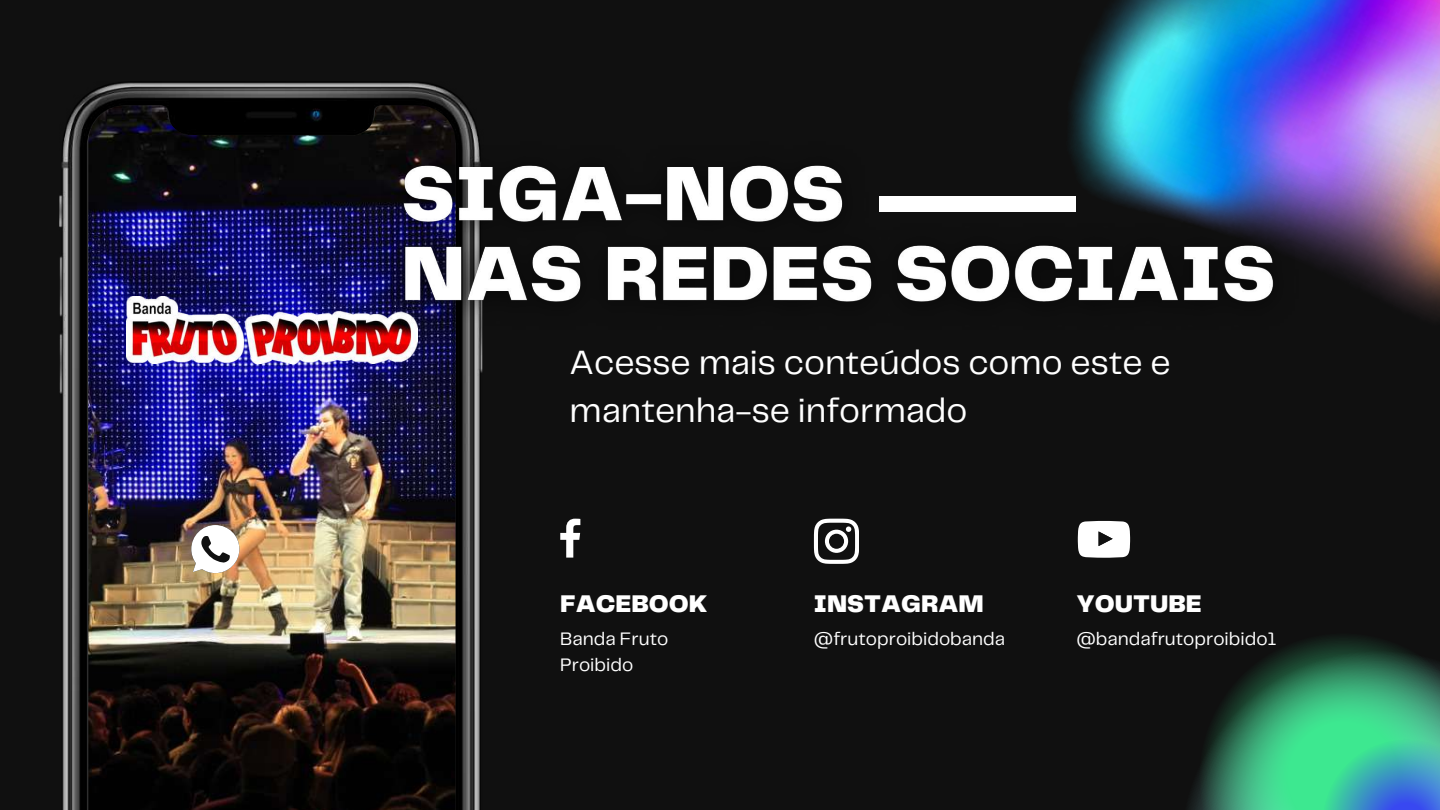
<style>
.page{position:relative;width:1440px;height:810px;background:#101010}
.page>*{position:absolute;margin:0;border:0;box-sizing:border-box;transform-origin:0 0}
.t1{font:35px/48.8px "Telegraf";color:#fff}
.t2{font:900 25.1px "Telegraf";color:#fff}
.t3{font:18.8px/26.1px "Telegraf";color:#fff}
</style>
<div class="page">
<img style="left:60px;top:82px;width:423px;height:728px">
<img style="left:88px;top:105px;width:367px;height:705px">
<img style="left:370px;top:134px;width:661px;height:205px">
<div style="left:879px;top:196px;width:197px;height:16px;background:#fff"></div>
<svg style="left:1078px;top:521px;width:52px;height:37px;background:#e3e3e3"></svg>
<img style="left:1031px;top:0;width:409px;height:317px">
<svg style="left:1189px;top:637px;width:251px;height:173px"></svg>
<svg style="left:1310px;top:727px;width:130px;height:83px;background:#3ebaac"></svg>
<svg style="left:560px;top:519px;width:20px;height:39px"></svg>
<svg style="left:814px;top:519px;width:45px;height:45px"></svg>
<img style="left:126px;top:296px;width:291px;height:68px">
<svg style="left:191px;top:525px;width:48px;height:48px;background:#cec7c1"></svg>
<h1 class="t1" style="left:570px;top:339px;width:602px">Acesse mais conteúdos como este e mantenha-se informado</h1>
<h2 class="t2" style="left:560px;top:593px;width:149px">FACEBOOK</h2>
<p class="t3" style="left:560px;top:627px;width:110px">Banda Fruto<br>Proibido</p>
<h2 class="t2" style="left:814px;top:593px;width:171px">INSTAGRAM</h2>
<p class="t3" style="left:814px;top:627px;width:193px">@frutoproibidobanda</p>
<h2 class="t2" style="left:1076px;top:593px;width:127px">YOUTUBE</h2>
<p class="t3" style="left:1076px;top:627px;width:201px">@bandafrutoproibido1</p>
</div>
